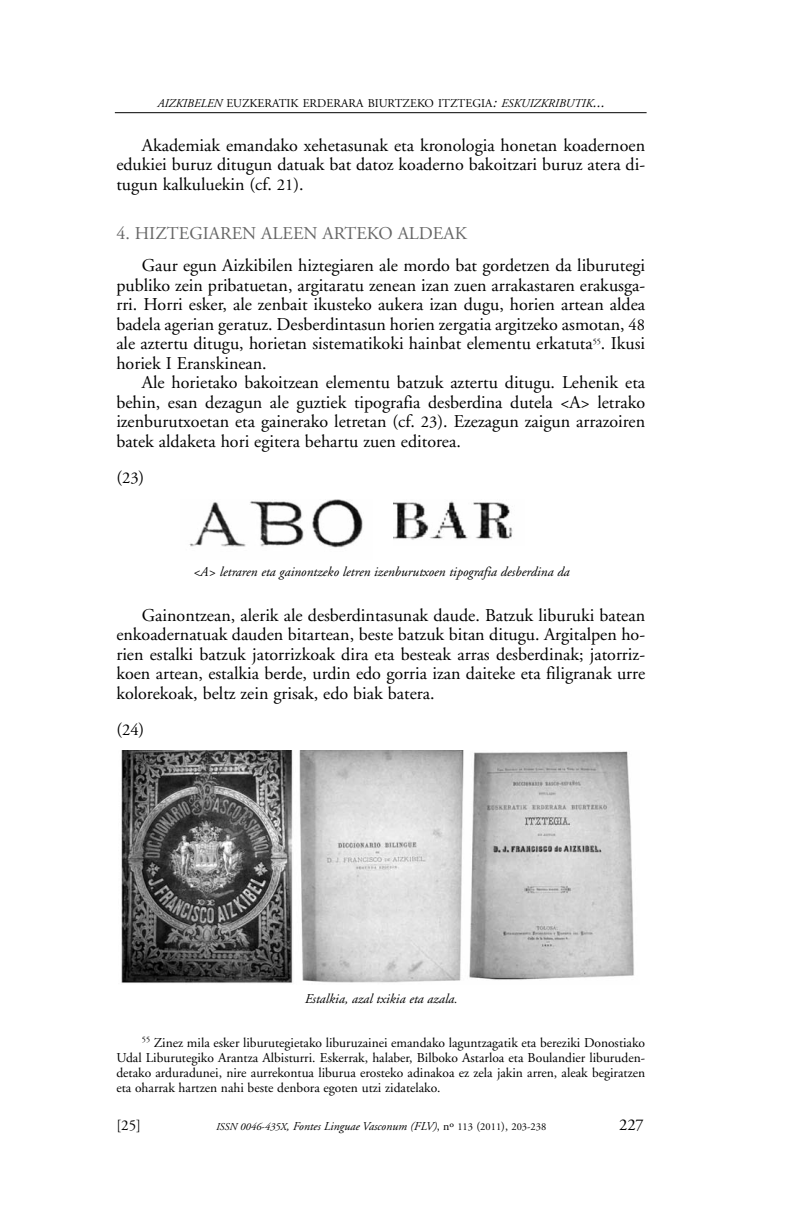
<style>
.page{position:relative;width:787px;height:1212px;background:#fff}
.page>*{position:absolute;margin:0;border:0;box-sizing:border-box;transform-origin:0 0}
.t1{font:18px/19.5px "Adobe Garamond";color:#000;text-align:justify}
.t2{font:18px "Adobe Garamond";color:#666}
.t3{font:16.5px "Adobe Garamond";color:#000}
.t4{font:15px "Adobe Garamond";color:#000}
.t5{font:13.5px/15px "Adobe Garamond";color:#000;text-align:justify}
.t6{font:italic 13.5px "Adobe Garamond";color:#000}
.t7{font:italic 12px "Adobe Garamond";color:#000}
.t8{font:11.85px "Adobe Garamond";color:#000}
.s1{font-style:italic}
.s2{font-style:italic;font-size:15.75px}
.s3{font-size:16.5px}
.s4{font-size:10.5px}
.s5{font-style:normal}
.s6{font-style:normal;font-size:10.5px}
</style>
<div class="page">
<img style="left:189px;top:500px;width:174px;height:48px">
<img style="left:393px;top:501px;width:120px;height:39px">
<img style="left:121px;top:750px;width:513px;height:233px">
<hr style="left:115px;top:112px;width:531px;height:1px;background:#000">
<p class="t8" style="left:157px;top:99px;width:449px"><span class="s1">AIZKIBELEN</span> EUZKERATIK ERDERARA BIURTZEKO ITZTEGIA<span class="s2">:</span> <span class="s1">ESKUIZKRIBUTIK</span><span class="s2">...</span></p>
<p class="t1" style="left:116px;top:137px;width:530px;text-indent:26px">Akademiak emandako xehetasunak eta kronologia honetan koadernoen edukiei buruz ditugun datuak bat datoz koaderno bakoitzari buruz atera di&shy;tugun kalkuluekin (cf. <span class="s3">21</span>).</p>
<p class="t2" style="left:116px;top:226px;width:352px">4. HIZTEGIAREN ALEEN ARTEKO ALDEAK</p>
<p class="t1" style="left:116px;top:257px;width:530px;text-indent:26px">Gaur egun Aizkibilen hiztegiaren ale mordo bat gordetzen da liburutegi publiko zein pribatuetan, argitaratu zenean izan zuen arrakastaren erakusga&shy;rri. Horri esker, ale zenbait ikusteko aukera izan dugu, horien artean aldea badela agerian geratuz. Desberdintasun horien zergatia argitzeko asmotan, <span class="s3">48 </span>ale aztertu ditugu, horietan sistematikoki hainbat elementu erkatuta<sup>55</sup>. Ikusi horiek I Eranskinean.</p>
<p class="t1" style="left:116px;top:374px;width:530px;text-indent:26px">Ale horietako bakoitzean elementu batzuk aztertu ditugu. Lehenik eta behin, esan dezagun ale guztiek tipografia desberdina dutela &lt;A&gt; letrako izenburutxoetan eta gainerako letretan (cf. <span class="s3">23</span>). Ezezagun zaigun arrazoiren batek aldaketa hori egitera behartu zuen editorea.</p>
<p class="t1" style="left:116px;top:469px;width:30px">(<span class="s3">23</span>)</p>
<p class="t6" style="left:192px;top:566px;width:378px">&lt;A&gt; letraren eta gainontzeko letren izenburutxoen tipografia desberdina da</p>
<p class="t1" style="left:116px;top:607px;width:530px;text-indent:26px">Gainontzean, alerik ale desberdintasunak daude. Batzuk liburuki batean enkoadernatuak dauden bitartean, beste batzuk bitan ditugu. Argitalpen ho&shy;rien estalki batzuk jatorrizkoak dira eta besteak arras desberdinak; jatorriz&shy;koen artean, estalkia berde, urdin edo gorria izan daiteke eta filigranak urre kolorekoak, beltz zein grisak, edo biak batera.</p>
<p class="t1" style="left:116px;top:721px;width:30px">(<span class="s3">24</span>)</p>
<p class="t6" style="left:304px;top:993px;width:154px">Estalkia, azal txikia eta azala.</p>
<p class="t5" style="left:116px;top:1036px;width:530px;text-indent:26px"><sup>55</sup> Zinez mila esker liburutegietako liburuzainei emandako laguntzagatik eta bereziki Donostiako Udal Liburutegiko Arantza Albisturri. Eskerrak, halaber, Bilboko Astarloa eta Boulandier liburuden&shy;detako arduradunei, nire aurrekontua liburua erosteko adinakoa ez zela jakin arren, aleak begiratzen eta oharrak hartzen nahi beste denbora egoten utzi zidatelako.</p>
<p class="t4" style="left:116px;top:1119px;width:26px">[25]</p>
<p class="t7" style="left:216px;top:1121px;width:332px"><span class="s4">ISSN 0046-435X</span>, Fontes Linguae Vasconum (FLV)<span class="s5">, nº</span> <span class="s6">113</span> <span class="s5">(</span><span class="s6">2011</span><span class="s5">),</span> <span class="s6">203-238</span></p>
<p class="t3" style="left:619px;top:1118px;width:26px">227</p>
</div>
